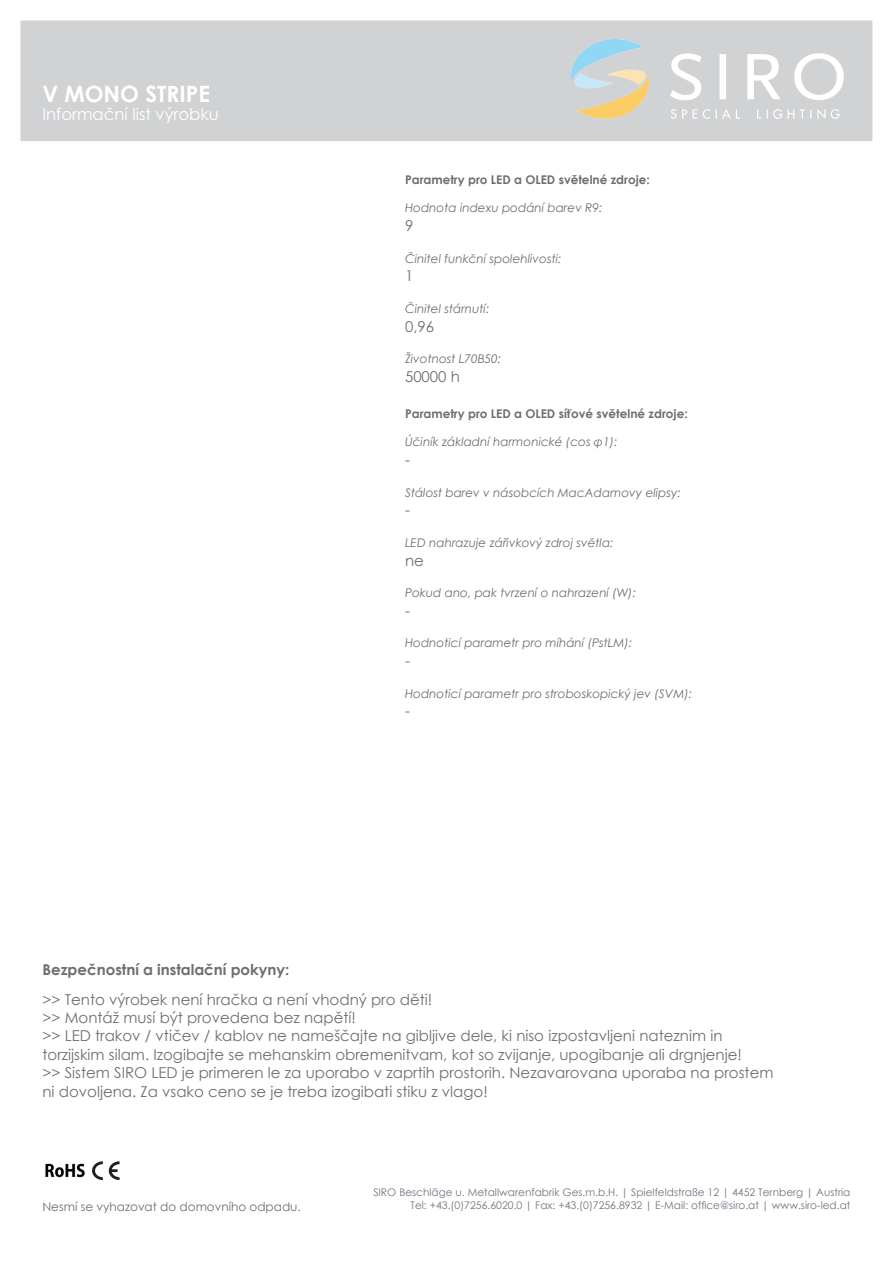
<style>
.page{position:relative;width:893px;height:1263px;background:#fff}
.page>*{position:absolute;margin:0;border:0;box-sizing:border-box;transform-origin:0 0}
.t1{font:700 22.5px "Century Gothic";color:#fff}
.t2{font:16.5px "Century Gothic";color:#fff}
.t3{font:15px/18.5px "Century Gothic";color:#6e6e6e}
.t4{font:700 15px "Century Gothic";color:#6e6e6e}
.t5{font:italic 12px "Century Gothic";color:#6e6e6e}
.t6{font:700 12px "Century Gothic";color:#6e6e6e}
.t7{font:12px "Century Gothic";color:#6e6e6e}
.t8{font:10.5px/12.6px "Century Gothic";color:#6d747f;text-align:right}
</style>
<div class="page">
<div style="left:21px;top:21px;width:851px;height:120px;background:#d1d2d4"></div>
<img style="left:571px;top:40px;width:272px;height:78px">
<img style="left:45px;top:1163px;width:40px;height:15px">
<svg style="left:92px;top:1161px;width:27px;height:19px"></svg>
<h1 class="t1" style="left:42px;top:80px;width:169px">V MONO STRIPE</h1>
<p class="t2" style="left:42px;top:104px;width:178px">Informační list výrobku</p>
<p class="t6" style="left:405px;top:172px;width:246px">Parametry pro LED a OLED světelné zdroje:</p>
<p class="t5" style="left:405px;top:201px;width:199px">Hodnota indexu podání barev R9:</p>
<p class="t3" style="left:405px;top:216px;width:10px">9</p>
<p class="t5" style="left:405px;top:251px;width:158px">Činitel funkční spolehlivosti:</p>
<p class="t3" style="left:405px;top:266px;width:10px">1</p>
<p class="t5" style="left:405px;top:301px;width:86px">Činitel stárnutí:</p>
<p class="t3" style="left:405px;top:317px;width:31px">0,96</p>
<p class="t5" style="left:405px;top:351px;width:98px">Životnost L70B50:</p>
<p class="t3" style="left:405px;top:367px;width:56px">50000 h</p>
<p class="t6" style="left:405px;top:406px;width:284px">Parametry pro LED a OLED síťové světelné zdroje:</p>
<p class="t5" style="left:405px;top:435px;width:214px">Účiník základní harmonické (cos φ1):</p>
<p class="t3" style="left:405px;top:450px;width:6px">-</p>
<p class="t5" style="left:405px;top:485px;width:277px">Stálost barev v násobcích MacAdamovy elipsy:</p>
<p class="t3" style="left:405px;top:500px;width:6px">-</p>
<p class="t5" style="left:405px;top:535px;width:210px">LED nahrazuje zářivkový zdroj světla:</p>
<p class="t3" style="left:405px;top:551px;width:20px">ne</p>
<p class="t5" style="left:405px;top:585px;width:232px">Pokud ano, pak tvrzení o nahrazení (W):</p>
<p class="t3" style="left:405px;top:601px;width:6px">-</p>
<p class="t5" style="left:405px;top:636px;width:229px">Hodnoticí parametr pro míhání (PstLM):</p>
<p class="t3" style="left:405px;top:651px;width:6px">-</p>
<p class="t5" style="left:405px;top:686px;width:289px">Hodnoticí parametr pro stroboskopický jev (SVM):</p>
<p class="t3" style="left:405px;top:701px;width:6px">-</p>
<p class="t4" style="left:42px;top:960px;width:249px">Bezpečnostní a instalační pokyny:</p>
<p class="t3" style="left:42px;top:990px;width:732px">&gt;&gt; Tento výrobek není hračka a není vhodný pro děti!<br>&gt;&gt; Montáž musí být provedena bez napětí!<br>&gt;&gt; LED trakov / vtičev / kablov ne nameščajte na gibljive dele, ki niso izpostavljeni nateznim in torzijskim silam. Izogibajte se mehanskim obremenitvam, kot so zvijanje, upogibanje ali drgnjenje!<br>&gt;&gt; Sistem SIRO LED je primeren le za uporabo v zaprtih prostorih. Nezavarovana uporaba na prostem ni dovoljena. Za vsako ceno se je treba izogibati stiku z vlago!</p>
<p class="t7" style="left:42px;top:1199px;width:260px">Nesmí se vyhazovat do domovního odpadu.</p>
<p class="t8" style="left:373px;top:1186px;width:479px">SIRO Beschläge u. Metallwarenfabrik Ges.m.b.H. | Spielfeldstraße 12 | 4452 Ternberg | Austria<br>Tel: +43.(0)7256.6020.0 | Fax: +43.(0)7256.8932 | E-Mail: office@siro.at | www.siro-led.at</p>
</div>
